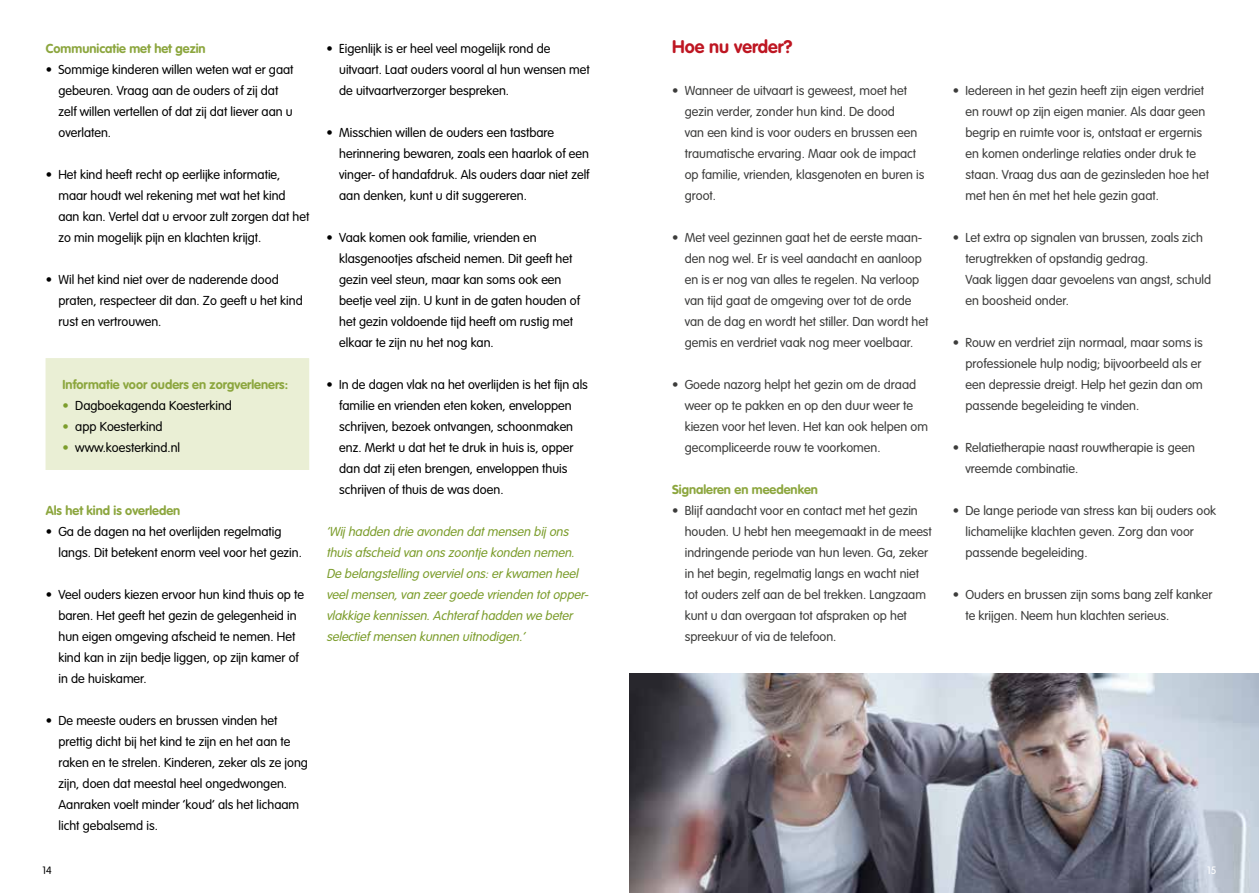
<style>
.page{position:relative;width:1259px;height:893px;background:#fff}
.page>*{position:absolute;margin:0;border:0;box-sizing:border-box;transform-origin:0 0}
.t1{font:700 18px "VAG Rounded";color:#be1622}
.t2{font:300 12.75px/21px "VAG Rounded";color:#000}
.t3{font:300 12.75px/21px "VAG Rounded";color:#3c3c3b}
.t4{font:italic 300 12.75px/21px "VAG Rounded";color:#7c9d2c}
.t5{font:700 12.75px "VAG Rounded";color:#8ca63e}
.t6{font:300 10.5px "VAG Rounded";color:#000}
.t7{font:300 10.5px "VAG Rounded";color:#fff}
.s1{color:#7c9d2c}
</style>
<div class="page">
<div style="left:45px;top:358px;width:265px;height:112px;background:#eaefd5"></div>
<img style="left:629px;top:673px;width:630px;height:220px">
<p class="t5" style="left:46px;top:41px;width:161px">Communicatie met het gezin</p>
<p class="t2" style="left:58px;top:59px;width:237px;text-indent:-13px">• Sommige kinderen willen weten wat er gaat gebeuren. Vraag aan de ouders of zij dat zelf willen vertellen of dat zij dat liever aan u overlaten.</p>
<p class="t2" style="left:58px;top:164px;width:252px;text-indent:-13px">• Het kind heeft recht op eerlijke informatie, maar houdt wel rekening met wat het kind aan kan. Vertel dat u ervoor zult zorgen dat het zo min mogelijk pijn en klachten krijgt.</p>
<p class="t2" style="left:58px;top:269px;width:246px;text-indent:-13px">• Wil het kind niet over de naderende dood praten, respecteer dit dan. Zo geeft u het kind rust en vertrouwen.</p>
<p class="t5" style="left:63px;top:377px;width:227px">Informatie voor ouders en zorgverleners:</p>
<p class="t2" style="left:63px;top:395px;width:171px"><span class="s1">•</span> Dagboekagenda Koesterkind</p>
<p class="t2" style="left:63px;top:416px;width:102px"><span class="s1">•</span> app Koesterkind</p>
<p class="t2" style="left:63px;top:437px;width:119px"><span class="s1">•</span> www.koesterkind.nl</p>
<p class="t5" style="left:46px;top:503px;width:136px">Als het kind is overleden</p>
<p class="t2" style="left:58px;top:521px;width:245px;text-indent:-13px">• Ga de dagen na het overlijden regelmatig langs. Dit betekent enorm veel voor het gezin.</p>
<p class="t2" style="left:58px;top:584px;width:247px;text-indent:-13px">• Veel ouders kiezen ervoor hun kind thuis op te baren. Het geeft het gezin de gelegenheid in hun eigen omgeving afscheid te nemen. Het kind kan in zijn bedje liggen, op zijn kamer of in de huiskamer.</p>
<p class="t2" style="left:58px;top:710px;width:251px;text-indent:-13px">• De meeste ouders en brussen vinden het prettig dicht bij het kind te zijn en het aan te raken en te strelen. Kinderen, zeker als ze jong zijn, doen dat meestal heel ongedwongen.<br>Aanraken voelt minder ‘koud’ als het lichaam licht gebalsemd is.</p>
<p class="t2" style="left:339px;top:38px;width:252px;text-indent:-13px">• Eigenlijk is er heel veel mogelijk rond de uitvaart. Laat ouders vooral al hun wensen met de uitvaartverzorger bespreken.</p>
<p class="t2" style="left:339px;top:122px;width:252px;text-indent:-13px">• Misschien willen de ouders een tastbare herinnering bewaren, zoals een haarlok of een vinger- of handafdruk. Als ouders daar niet zelf aan denken, kunt u dit suggereren.</p>
<p class="t2" style="left:339px;top:227px;width:242px;text-indent:-13px">• Vaak komen ook familie, vrienden en klasgenootjes afscheid nemen. Dit geeft het gezin veel steun, maar kan soms ook een beetje veel zijn. U kunt in de gaten houden of het gezin voldoende tijd heeft om rustig met elkaar te zijn nu het nog kan.</p>
<p class="t2" style="left:339px;top:374px;width:250px;text-indent:-13px">• In de dagen vlak na het overlijden is het fijn als familie en vrienden eten koken, enveloppen schrijven, bezoek ontvangen, schoonmaken enz. Merkt u dat het te druk in huis is, opper dan dat zij eten brengen, enveloppen thuis schrijven of thuis de was doen.</p>
<p class="t4" style="left:326px;top:521px;width:266px">‘Wijhadden drie avonden datmensen bijons thuis afscheid van ons zoontje konden nemen.<br>De belangstelling overvielons:erkwamen heel veelmensen,van zeergoede vrienden totopper&shy;vlakkige kennissen.Achteraf hadden we beter selectief mensen kunnen uitnodigen.’</p>
<h1 class="t1" style="left:672px;top:36px;width:122px">Hoe nu verder?</h1>
<p class="t3" style="left:685px;top:80px;width:241px;text-indent:-13px">• Wanneer de uitvaart is geweest, moet het gezin verder, zonder hun kind. De dood<br>van een kind is voor ouders en brussen een traumatische ervaring. Maar ook de impact op familie, vrienden, klasgenoten en buren is groot.</p>
<p class="t3" style="left:685px;top:227px;width:245px;text-indent:-13px">• Met veel gezinnen gaat het de eerste maan&shy;den nog wel. Er is veel aandacht en aanloop en is er nog van alles te regelen. Na verloop van tijd gaat de omgeving over tot de orde van de dag en wordt het stiller. Dan wordt het gemis en verdriet vaak nog meer voelbaar.</p>
<p class="t3" style="left:685px;top:374px;width:245px;text-indent:-13px">• Goede nazorg helpt het gezin om de draad weer op te pakken en op den duur weer te kiezen voor het leven. Het kan ook helpen om gecompliceerde rouw te voorkomen.</p>
<p class="t5" style="left:672px;top:482px;width:147px">Signaleren en meedenken</p>
<p class="t3" style="left:685px;top:500px;width:249px;text-indent:-13px">• Blijf aandacht voor en contact met het gezin houden. U hebt hen meegemaakt in de meest indringende periode van hun leven. Ga, zeker in het begin, regelmatig langs en wacht niet tot ouders zelf aan de bel trekken. Langzaam kunt u dan overgaan tot afspraken op het spreekuur of via de telefoon.</p>
<p class="t3" style="left:965px;top:80px;width:245px;text-indent:-13px">• Iedereen in het gezin heeft zijn eigen verdriet en rouwt op zijn eigen manier. Als daar geen begrip en ruimte voor is, ontstaat er ergernis en komen onderlinge relaties onder druk te staan. Vraag dus aan de gezinsleden hoe het met hen én met het hele gezin gaat.</p>
<p class="t3" style="left:965px;top:227px;width:247px;text-indent:-13px">• Let extra op signalen van brussen, zoals zich terugtrekken of opstandig gedrag.<br>Vaak liggen daar gevoelens van angst, schuld en boosheid onder.</p>
<p class="t3" style="left:965px;top:332px;width:239px;text-align:justify;text-indent:-13px">• Rouw en verdriet zijn normaal, maar soms is professionele hulp nodig; bijvoorbeeld als er een depressie dreigt. Help het gezin dan om passende begeleiding te vinden.</p>
<p class="t3" style="left:965px;top:437px;width:231px;text-indent:-13px">• Relatietherapie naast rouwtherapie is geen vreemde combinatie.</p>
<p class="t3" style="left:965px;top:500px;width:252px;text-indent:-13px">• De lange periode van stress kan bij ouders ook lichamelijke klachten geven. Zorg dan voor passende begeleiding.</p>
<p class="t3" style="left:965px;top:584px;width:248px;text-indent:-13px">• Ouders en brussen zijn soms bang zelf kanker te krijgen. Neem hun klachten serieus.</p>
<p class="t6" style="left:43px;top:864px;width:11px">14</p>
<p class="t7" style="left:1207px;top:864px;width:11px">15</p>
</div>
